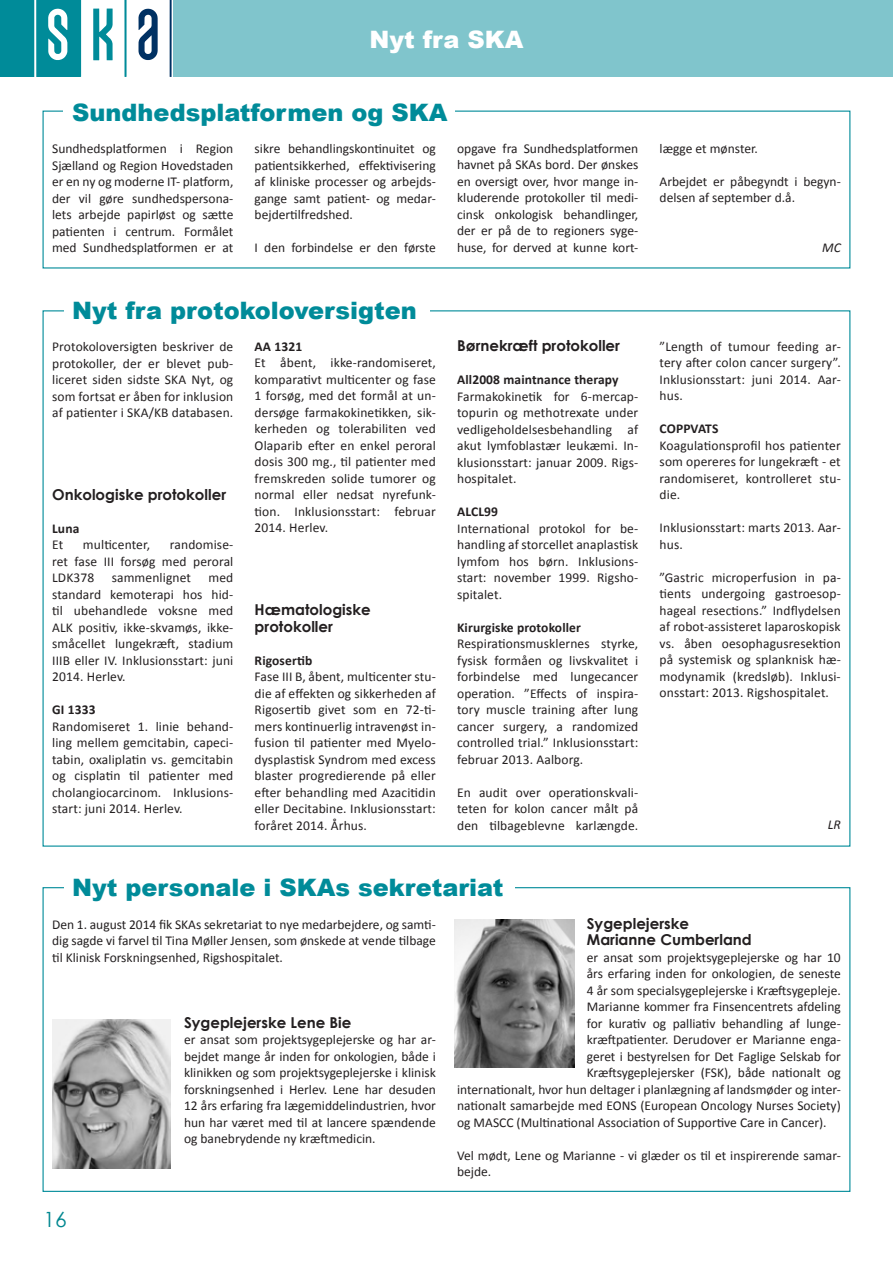
<style>
.page{position:relative;width:893px;height:1263px;background:#fff}
.page>*{position:absolute;margin:0;border:0;box-sizing:border-box;transform-origin:0 0}
.t1{font:900 24px "Arial";color:#008b99}
.t2{font:900 24px "Arial";color:#fff}
.t3{font:21px "Century Gothic";color:#008790}
.t4{font:700 15px/16.5px "Century Gothic";color:#231f20}
.t5{font:13.5px/16.5px "Calibri";color:#231f20;text-align:justify}
.t6{font:700 13.5px "Calibri";letter-spacing:.01em;color:#231f20}
.t7{font:italic 13.5px "Calibri";color:#231f20}
</style>
<div class="page">
<div style="left:0;top:0;width:80px;height:77px;background:#008b99"></div>
<div style="left:174px;top:0;width:719px;height:77px;background:#80c5cc"></div>
<svg style="left:34px;top:0;width:2px;height:77px"></svg>
<svg style="left:80px;top:0;width:1px;height:77px"></svg>
<svg style="left:124px;top:0;width:3px;height:77px"></svg>
<svg style="left:170px;top:0;width:2px;height:77px"></svg>
<svg style="left:93px;top:9px;width:20px;height:51px"></svg>
<svg style="left:48px;top:9px;width:19px;height:51px"></svg>
<svg style="left:139px;top:9px;width:19px;height:51px"></svg>
<img style="left:52px;top:1020px;width:119px;height:148px">
<img style="left:455px;top:919px;width:119px;height:148px">
<h1 class="t2" style="left:370px;top:22px;width:155px">Nyt fra SKA</h1>
<h1 class="t1" style="left:72px;top:95px;width:377px">Sundhedsplatformen og SKA</h1>
<p class="t5" style="left:52px;top:140px;width:183px">Sundhedsplatformen i Region Sjælland og Region Hovedstaden er en ny og moderne IT- platform, der vil gøre sundhedspersona&shy;lets arbejde papirløst og sætte patienten i centrum. Formålet med Sundhedsplatformen er at</p>
<p class="t5" style="left:255px;top:140px;width:183px">sikre behandlingskontinuitet og patientsikkerhed, effektivisering af kliniske processer og arbejds&shy;gange samt patient- og medar&shy;bejdertilfredshed.</p>
<p class="t5" style="left:255px;top:239px;width:183px">I den forbindelse er den første</p>
<p class="t5" style="left:457px;top:140px;width:183px">opgave fra Sundhedsplatformen havnet på SKAs bord. Der ønskes en oversigt over, hvor mange in&shy;kluderende protokoller til medi&shy;cinsk onkologisk behandlinger, der er på de to regioners syge&shy;huse, for derved at kunne kort-</p>
<p class="t5" style="left:660px;top:140px;width:100px">lægge et mønster.</p>
<p class="t5" style="left:660px;top:173px;width:183px">Arbejdet er påbegyndt i begyn&shy;delsen af september d.å.</p>
<p class="t7" style="left:822px;top:238px;width:20px">MC</p>
<h1 class="t1" style="left:72px;top:293px;width:346px">Nyt fra protokoloversigten</h1>
<p class="t5" style="left:52px;top:338px;width:183px">Protokoloversigten beskriver de protokoller, der er blevet pub&shy;liceret siden sidste SKA Nyt, og som fortsat er åben for inklusion af patienter i SKA/KB databasen.</p>
<p class="t4" style="left:52px;top:485px;width:176px">Onkologiske protokoller</p>
<p class="t6" style="left:52px;top:519px;width:29px">Luna</p>
<p class="t5" style="left:52px;top:536px;width:13px">Et</p>
<p class="t5" style="left:83px;top:536px;width:69px">multicenter,</p>
<p class="t5" style="left:52px;top:536px;width:183px;text-indent:118px">randomise&shy;ret fase III forsøg med peroral LDK378</p>
<p class="t5" style="left:112px;top:569px;width:81px">sammenlignet</p>
<p class="t5" style="left:52px;top:569px;width:183px;text-indent:156px">med standard kemoterapi hos hid&shy;til ubehandlede voksne med ALK positiv, ikke-skvamøs, ikke&shy;småcellet lungekræft, stadium IIIB eller IV. Inklusionsstart: juni 2014. Herlev.</p>
<p class="t6" style="left:52px;top:701px;width:45px">GI 1333</p>
<p class="t5" style="left:52px;top:718px;width:183px">Randomiseret 1. linie behand&shy;ling mellem gemcitabin, capeci&shy;tabin, oxaliplatin vs. gemcitabin og cisplatin til patienter med cholangiocarcinom. Inklusions&shy;start: juni 2014. Herlev.</p>
<p class="t6" style="left:255px;top:338px;width:49px">AA 1321</p>
<p class="t5" style="left:255px;top:355px;width:183px">Et åbent, ikke-randomiseret, komparativt multicenter og fase 1 forsøg, med det formål at un&shy;dersøge farmakokinetikken, sik&shy;kerheden og tolerabiliten ved Olaparib efter en enkel peroral dosis 300 mg., til patienter med fremskreden solide tumorer og normal eller nedsat nyrefunk&shy;tion. Inklusionsstart: februar 2014. Herlev.</p>
<p class="t4" style="left:255px;top:601px;width:118px">Hæmatologiske protokoller</p>
<p class="t6" style="left:255px;top:651px;width:59px">Rigosertib</p>
<p class="t5" style="left:255px;top:668px;width:183px">Fase III B, åbent, multicenter stu&shy;die af effekten og sikkerheden af Rigosertib givet som en 72-ti&shy;mers kontinuerlig intravenøst in&shy;fusion til patienter med Myelo&shy;dysplastisk Syndrom med excess blaster progredierende på eller efter behandling med Azacitidin eller Decitabine. Inklusionsstart: foråret 2014. Århus.</p>
<p class="t4" style="left:457px;top:337px;width:164px">Børnekræft protokoller</p>
<p class="t6" style="left:457px;top:371px;width:163px">All2008 maintnance therapy</p>
<p class="t5" style="left:457px;top:388px;width:183px">Farmakokinetik for 6-mercap&shy;topurin og methotrexate under vedligeholdelsesbehandling af akut lymfoblastær leukæmi. In&shy;klusionsstart: januar 2009. Rigs&shy;hospitalet.</p>
<p class="t6" style="left:457px;top:503px;width:42px">ALCL99</p>
<p class="t5" style="left:457px;top:520px;width:183px">International protokol for be&shy;handling af storcellet anaplastisk lymfom hos børn. Inklusions&shy;start: november 1999. Rigsho&shy;spitalet.</p>
<p class="t6" style="left:457px;top:618px;width:125px">Kirurgiske protokoller</p>
<p class="t5" style="left:457px;top:635px;width:183px">Respirationsmusklernes styrke, fysisk formåen og livskvalitet i forbindelse med lungecancer operation. ”Effects of inspira&shy;tory muscle training after lung cancer surgery, a randomized controlled trial.” Inklusionsstart: februar 2013. Aalborg.</p>
<p class="t5" style="left:457px;top:784px;width:183px">En audit over operationskvali&shy;teten for kolon cancer målt på den tilbageblevne karlængde.</p>
<p class="t5" style="left:660px;top:338px;width:183px">”Length of tumour feeding ar&shy;tery after colon cancer surgery”.<br>Inklusionsstart: juni 2014. Aar&shy;hus.</p>
<p class="t6" style="left:660px;top:420px;width:60px">COPPVATS</p>
<p class="t5" style="left:660px;top:437px;width:183px">Koagulationsprofil hos patienter som opereres for lungekræft - et randomiseret, kontrolleret stu&shy;die.</p>
<p class="t5" style="left:660px;top:520px;width:183px">Inklusionsstart: marts 2013. Aar&shy;hus.</p>
<p class="t5" style="left:660px;top:569px;width:183px">”Gastric microperfusion in pa&shy;tients undergoing gastroesop&shy;hageal resections.” Indflydelsen af robot-assisteret laparoskopisk vs. åben oesophagusresektion på systemisk og splanknisk hæ&shy;modynamik (kredsløb). Inklusi&shy;onsstart: 2013. Rigshospitalet.</p>
<p class="t7" style="left:828px;top:816px;width:15px">LR</p>
<h1 class="t1" style="left:72px;top:870px;width:433px">Nyt personale i SKAs sekretariat</h1>
<p class="t5" style="left:52px;top:916px;width:385px">Den 1. august 2014 fik SKAs sekretariat to nye medarbejdere, og samti&shy;dig sagde vi farvel til Tina Møller Jensen, som ønskede at vende tilbage til Klinisk Forskningsenhed, Rigshospitalet.</p>
<h2 class="t3" style="left:44px;top:1204px;width:25px">16</h2>
<p class="t4" style="left:184px;top:1013px;width:169px">Sygeplejerske Lene Bie</p>
<p class="t5" style="left:184px;top:1031px;width:253px">er ansat som projektsygeplejerske og har ar&shy;bejdet mange år inden for onkologien, både i klinikken og som projektsygeplejerske i klinisk forskningsenhed i Herlev. Lene har desuden 12 års erfaring fra lægemiddelindustrien, hvor hun har været med til at lancere spændende og banebrydende ny kræftmedicin.</p>
<p class="t4" style="left:587px;top:914px;width:166px">Sygeplejerske<br>Marianne Cumberland</p>
<p class="t5" style="left:587px;top:949px;width:255px">er ansat som projektsygeplejerske og har 10</p>
<p class="t5" style="left:587px;top:965px;width:255px">års erfaring inden for onkologien, de seneste</p>
<p class="t5" style="left:587px;top:982px;width:255px">4 år som specialsygeplejerske i Kræftsygepleje.</p>
<p class="t5" style="left:587px;top:998px;width:255px">Marianne kommer fra Finsencentrets afdeling</p>
<p class="t5" style="left:587px;top:1015px;width:255px">for kurativ og palliativ behandling af lunge-</p>
<p class="t5" style="left:587px;top:1031px;width:255px">kræftpatienter. Derudover er Marianne enga-</p>
<p class="t5" style="left:587px;top:1048px;width:255px">geret i bestyrelsen for Det Faglige Selskab for</p>
<p class="t5" style="left:587px;top:1064px;width:255px">Kræftsygeplejersker (FSK), både nationalt og</p>
<p class="t5" style="left:457px;top:1081px;width:385px">internationalt, hvor hun deltager i planlægning af landsmøder og inter-</p>
<p class="t5" style="left:457px;top:1097px;width:385px">nationalt samarbejde med EONS (European Oncology Nurses Society)</p>
<p class="t5" style="left:457px;top:1114px;width:371px">og MASCC (Multinational Association of Supportive Care in Cancer).</p>
<p class="t5" style="left:457px;top:1147px;width:385px">Vel mødt, Lene og Marianne - vi glæder os til et inspirerende samar&shy;bejde.</p>
</div>
